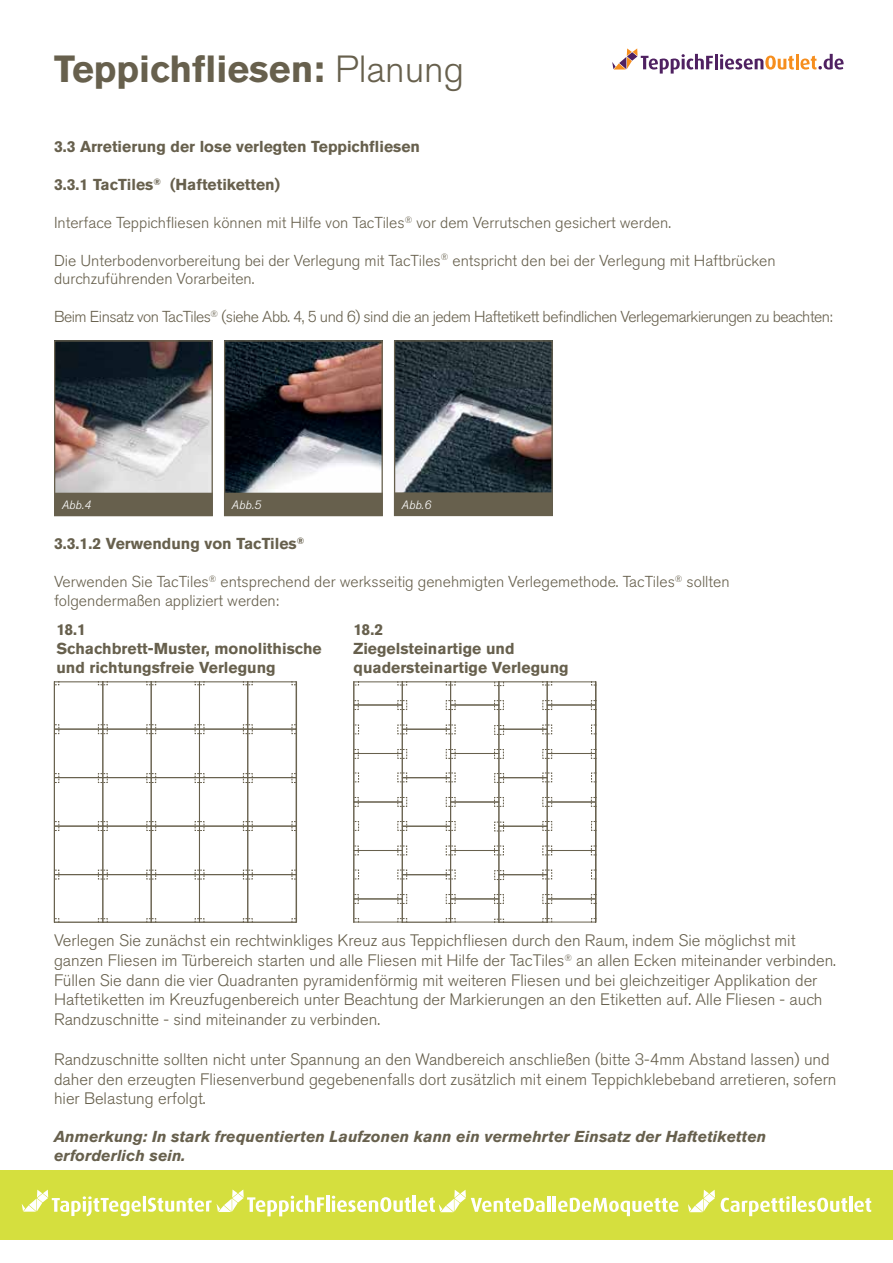
<style>
.page{position:relative;width:893px;height:1263px;background:#fff}
.page>*{position:absolute;margin:0;border:0;box-sizing:border-box;transform-origin:0 0}
.t1{font:700 37.5px "Akzidenz Grotesk Pro";color:#67604d}
.t2{font:300 16.5px/19.8px "Akzidenz Grotesk Pro";color:#67604d}
.t3{font:300 15.75px/18.9px "Akzidenz Grotesk Pro";color:#67604d}
.t4{font:700 15.75px/18.9px "Akzidenz Grotesk Pro";color:#67604d}
.t5{font:300 15.75px "Akzidenz Grotesk Pro";letter-spacing:-.03em;color:#67604d}
.t6{font:italic 700 15.75px/18.9px "Akzidenz Grotesk Pro";color:#67604d}
.t7{font:italic 300 12px "Akzidenz Grotesk Pro";color:#fff}
.s1{font-weight:300}
</style>
<div class="page">
<img style="left:56px;top:342px;width:155px;height:151px">
<div style="left:54px;top:340px;width:159px;height:176px;border:1px solid #67604d"></div>
<div style="left:55px;top:493px;width:157px;height:23px;background:#67604d"></div>
<img style="left:226px;top:342px;width:155px;height:151px">
<div style="left:224px;top:340px;width:159px;height:176px;border:1px solid #67604d"></div>
<div style="left:225px;top:493px;width:157px;height:22px;background:#67604d"></div>
<div style="left:224px;top:493px;width:159px;height:23px;border:1px solid #67604d"></div>
<img style="left:396px;top:342px;width:155px;height:150px">
<div style="left:394px;top:340px;width:159px;height:176px;border:1px solid #67604d"></div>
<div style="left:395px;top:493px;width:157px;height:22px;background:#67604d"></div>
<div style="left:394px;top:492px;width:159px;height:24px;border:1px solid #67604d"></div>
<svg style="left:56px;top:684px;width:239px;height:236px"></svg>
<div style="left:54px;top:682px;width:243px;height:240px;border:1px solid #67604d"></div>
<svg style="left:355px;top:684px;width:239px;height:236px"></svg>
<div style="left:353px;top:682px;width:243px;height:240px;border:1px solid #67604d"></div>
<div style="left:0;top:1170px;width:893px;height:70px;background:#d5df3e"></div>
<hr style="left:326px;top:1195px;width:3px;height:17px;background:#fff">
<svg style="left:332px;top:1196px;width:79px;height:16px"></svg>
<hr style="left:413px;top:1195px;width:3px;height:17px;background:#fff">
<hr style="left:143px;top:1196px;width:3px;height:15px;background:#fff">
<svg style="left:148px;top:1189px;width:176px;height:27px"></svg>
<svg style="left:22px;top:1189px;width:119px;height:27px"></svg>
<svg style="left:688px;top:1190px;width:27px;height:22px"></svg>
<svg style="left:721px;top:1196px;width:69px;height:20px"></svg>
<hr style="left:792px;top:1196px;width:3px;height:16px;background:#fff">
<svg style="left:797px;top:1198px;width:50px;height:14px"></svg>
<hr style="left:849px;top:1196px;width:3px;height:16px;background:#fff">
<svg style="left:854px;top:1198px;width:17px;height:14px"></svg>
<svg style="left:418px;top:1190px;width:127px;height:22px"></svg>
<hr style="left:547px;top:1196px;width:3px;height:16px;background:#fff">
<hr style="left:553px;top:1196px;width:3px;height:16px;background:#fff">
<svg style="left:558px;top:1198px;width:121px;height:18px"></svg>
<svg style="left:612px;top:48px;width:101px;height:26px"></svg>
<hr style="left:715px;top:54px;width:3px;height:15px;background:#4f2161">
<svg style="left:720px;top:54px;width:74px;height:16px"></svg>
<hr style="left:796px;top:54px;width:3px;height:15px;background:#f68e1e">
<svg style="left:800px;top:54px;width:44px;height:16px"></svg>
<h1 class="t1" style="left:54px;top:45px;width:412px">Teppichfliesen: <span class="s1">Planung</span></h1>
<p class="t4" style="left:54px;top:137px;width:368px">3.3 Arretierung der lose verlegten Teppichfliesen</p>
<p class="t4" style="left:54px;top:175px;width:228px">3.3.1 TacTiles<sup>®</sup> (Haftetiketten)</p>
<p class="t3" style="left:54px;top:213px;width:618px">Interface Teppichfliesen können mit Hilfe von TacTiles<sup>®</sup> vor dem Verrutschen gesichert werden.</p>
<p class="t3" style="left:54px;top:251px;width:723px">Die Unterbodenvorbereitung bei der Verlegung mit TacTiles<sup>®</sup> entspricht den bei der Verlegung mit Haftbrücken durchzuführenden Vorarbeiten.</p>
<p class="t5" style="left:54px;top:307px;width:780px">Beim Einsatz von TacTiles<sup>®</sup> (siehe Abb. 4, 5 und 6) sind die an jedem Haftetikett befindlichen Verlegemarkierungen zu beachten:</p>
<p class="t7" style="left:62px;top:497px;width:31px">Abb.4</p>
<p class="t7" style="left:232px;top:497px;width:31px">Abb.5</p>
<p class="t7" style="left:402px;top:497px;width:31px">Abb.6</p>
<p class="t4" style="left:54px;top:534px;width:252px">3.3.1.2 Verwendung von TacTiles<sup>®</sup></p>
<p class="t3" style="left:54px;top:572px;width:677px">Verwenden Sie TacTiles<sup>®</sup> entsprechend der werksseitig genehmigten Verlegemethode. TacTiles<sup>®</sup> sollten folgendermaßen appliziert werden:</p>
<p class="t4" style="left:56px;top:620px;width:267px">18.1<br>Schachbrett-Muster, monolithische und richtungsfreie Verlegung</p>
<p class="t4" style="left:353px;top:620px;width:217px">18.2<br>Ziegelsteinartige und quadersteinartige Verlegung</p>
<p class="t2" style="left:54px;top:930px;width:783px">Verlegen Sie zunächst ein rechtwinkliges Kreuz aus Teppichfliesen durch den Raum, indem Sie möglichst mit ganzen Fliesen im Türbereich starten und alle Fliesen mit Hilfe der TacTiles<sup>®</sup> an allen Ecken miteinander verbinden.<br>Füllen Sie dann die vier Quadranten pyramidenförmig mit weiteren Fliesen und bei gleichzeitiger Applikation der Haftetiketten im Kreuzfugenbereich unter Beachtung der Markierungen an den Etiketten auf. Alle Fliesen - auch Randzuschnitte - sind miteinander zu verbinden.</p>
<p class="t2" style="left:54px;top:1049px;width:784px">Randzuschnitte sollten nicht unter Spannung an den Wandbereich anschließen (bitte 3-4mm Abstand lassen) und daher den erzeugten Fliesenverbund gegebenenfalls dort zusätzlich mit einem Teppichklebeband arretieren, sofern hier Belastung erfolgt.</p>
<p class="t6" style="left:54px;top:1127px;width:714px">Anmerkung: In stark frequentierten Laufzonen kann ein vermehrter Einsatz der Haftetiketten erforderlich sein.</p>
</div>
